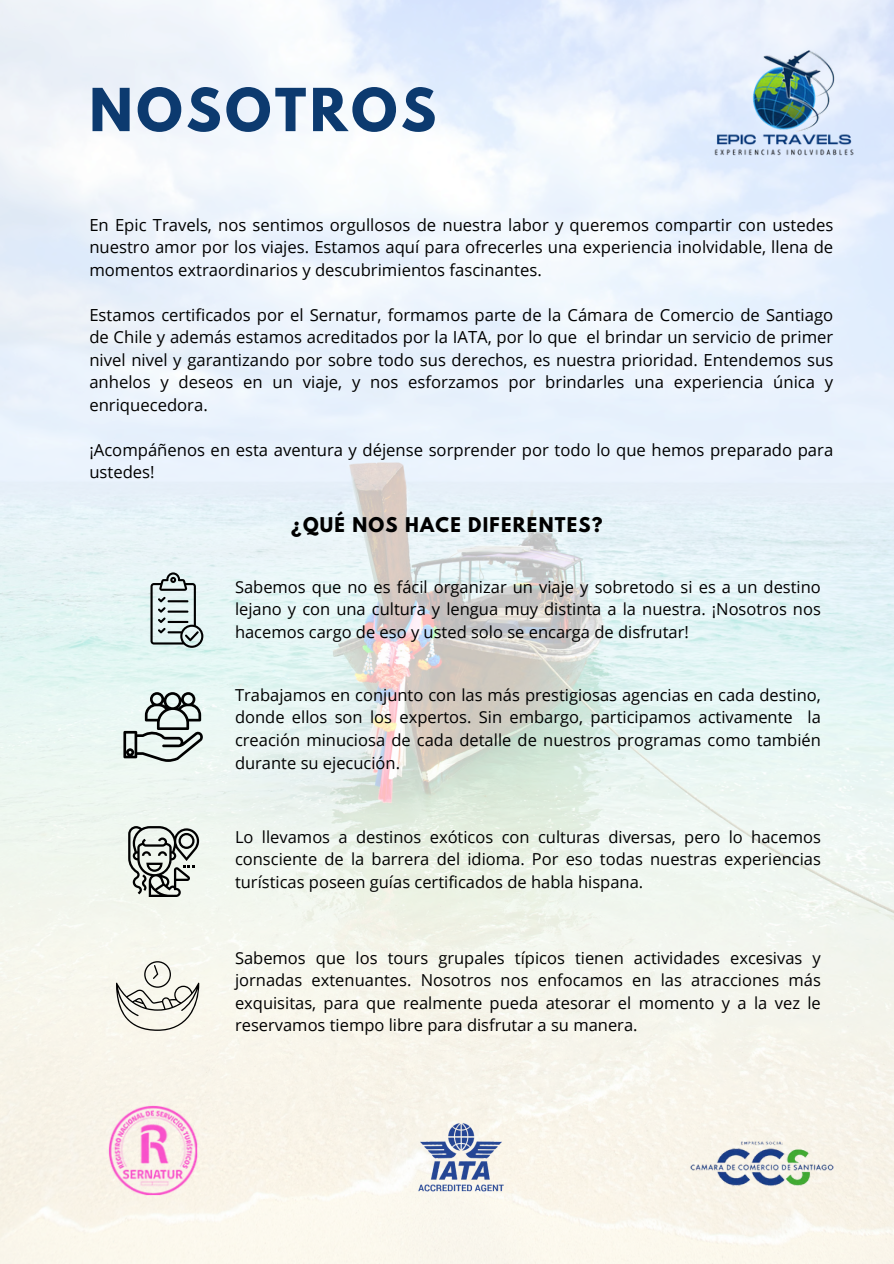
<style>
.page{position:relative;width:894px;height:1264px;background:#fff}
.page>*{position:absolute;margin:0;border:0;box-sizing:border-box;transform-origin:0 0}
.t1{font:700 52.5px "League Spartan";letter-spacing:.07em;color:#0c3a6f}
.t2{font:700 18px "League Spartan";letter-spacing:.07em;color:#000}
.t3{font:16.65px/22.5px "Open Sans";color:#000;text-align:justify}
.t4{font:16.5px/22.5px "Open Sans";color:#000;text-align:justify}
</style>
<div class="page">
<img style="left:0;top:0;width:893px;height:1263px">
<img style="left:674px;top:0;width:219px;height:218px">
<svg style="left:123px;top:692px;width:80px;height:70px;background:#afb9b6"></svg>
<svg style="left:128px;top:826px;width:71px;height:71px"></svg>
<svg style="left:150px;top:572px;width:53px;height:76px;background:#b1bebd"></svg>
<svg style="left:116px;top:961px;width:83px;height:69px"></svg>
<img style="left:399px;top:1116px;width:123px;height:79px">
<img style="left:683px;top:1122px;width:157px;height:89px">
<img style="left:108px;top:1105px;width:90px;height:90px">
<p class="t1" style="left:89px;top:84px;width:348px">NOSOTROS</p>
<p class="t3" style="left:89px;top:213px;width:745px">En Epic Travels, nos sentimos orgullosos de nuestra labor y queremos compartir con ustedes nuestro amor por los viajes. Estamos aquí para ofrecerles una experiencia inolvidable, llena de momentos extraordinarios y descubrimientos fascinantes.</p>
<p class="t3" style="left:89px;top:303px;width:745px">Estamos certificados por el Sernatur, formamos parte de la Cámara de Comercio de Santiago de Chile y además estamos acreditados por la IATA, por lo que el brindar un servicio de primer nivel nivel y garantizando por sobre todo sus derechos, es nuestra prioridad. Entendemos sus anhelos y deseos en un viaje, y nos esforzamos por brindarles una experiencia única y enriquecedora.</p>
<p class="t3" style="left:89px;top:438px;width:745px">¡Acompáñenos en esta aventura y déjense sorprender por todo lo que hemos preparado para ustedes!</p>
<p class="t2" style="left:291px;top:515px;width:313px">¿QUÉ NOS HACE DIFERENTES?</p>
<h1 class="t4" style="left:235px;top:575px;width:587px">Sabemos que no es fácil organizar un viaje y sobretodo si es a un destino lejano y con una cultura y lengua muy distinta a la nuestra. ¡Nosotros nos hacemos cargo de eso y usted solo se encarga de disfrutar!</h1>
<p class="t4" style="left:235px;top:683px;width:587px">Trabajamos en conjunto con las más prestigiosas agencias en cada destino, donde ellos son los expertos. Sin embargo, participamos activamente la creación minuciosa de cada detalle de nuestros programas como también durante su ejecución.</p>
<p class="t4" style="left:235px;top:825px;width:587px">Lo llevamos a destinos exóticos con culturas diversas, pero lo hacemos consciente de la barrera del idioma. Por eso todas nuestras experiencias turísticas poseen guías certificados de habla hispana.</p>
<p class="t4" style="left:235px;top:945px;width:587px">Sabemos que los tours grupales típicos tienen actividades excesivas y jornadas extenuantes. Nosotros nos enfocamos en las atracciones más exquisitas, para que realmente pueda atesorar el momento y a la vez le reservamos tiempo libre para disfrutar a su manera.</p>
</div>
